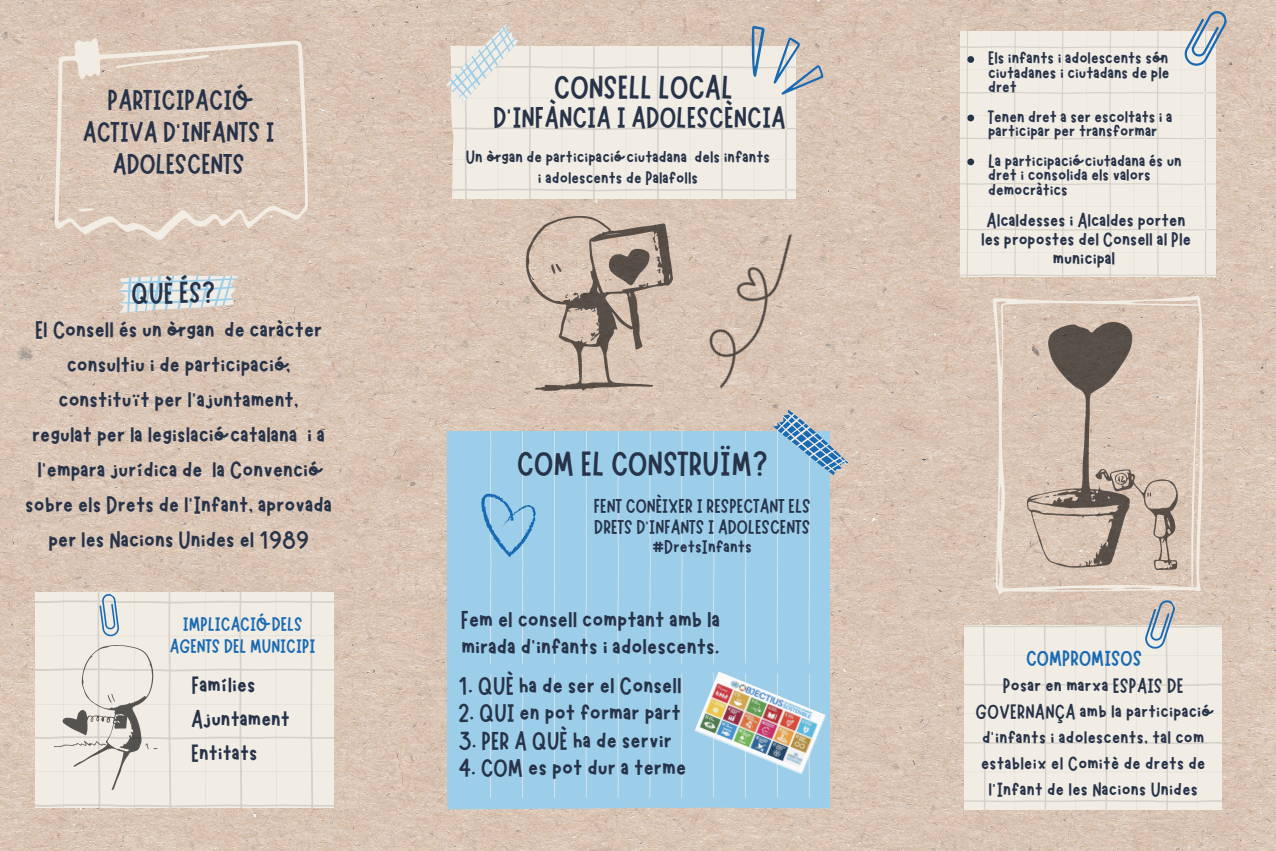
<style>
.page{position:relative;width:1276px;height:851px;background:#fff}
.page>*{position:absolute;margin:0;border:0;box-sizing:border-box;transform-origin:0 0}
.t1{font:34.95px "Marykate";color:#273349}
.t2{font:33.3px "Marykate";color:#273349}
.t3{font:30.3px "Marykate";color:#273349}
.t4{font:30px "Marykate";color:#273349}
.t5{font:28.65px/32.1px "Marykate";color:#273349;text-align:center}
.t6{font:25.8px/27px "Marykate";color:#273349}
.t7{font:25.5px/34.8px "Marykate";color:#273349;text-align:center}
.t8{font:24.9px "Marykate";color:#273349}
.t9{font:22.05px "Marykate";color:#186ab4}
.t10{font:21px/19.2px "Marykate";letter-spacing:-.005em;color:#273349;text-align:center}
.t11{font:20.85px/25.8px "Marykate";letter-spacing:.01em;color:#273349;text-align:center}
.t12{font:20.1px/20.4px "Marykate";color:#273349;text-align:center}
.t13{font:19.8px/21.3px "Marykate";color:#186ab4;text-align:center}
.t14{font:19.5px/14.7px "Marykate";letter-spacing:-.005em;color:#273349}
</style>
<div class="page">
<img style="left:0;top:0;width:1276px;height:850px">
<svg style="left:451px;top:47px;width:344px;height:151px;fill:#f1ece4"></svg>
<svg style="left:731px;top:20px;width:102px;height:88px"></svg>
<img style="left:527px;top:216px;width:145px;height:174px">
<div style="left:447px;top:674px;width:382px;height:135px;background:#9ccee9"></div>
<div style="left:490px;top:674px;width:320px;height:125px;background:#9ccee9"></div>
<div style="left:447px;top:431px;width:382px;height:243px;background:#9ccee9"></div>
<div style="left:490px;top:431px;width:320px;height:234px;background:#9ccee9"></div>
<svg style="left:991px;top:295px;width:214px;height:302px;fill:#dbc8b8"></svg>
<svg style="left:443px;top:23px;width:83px;height:81px"></svg>
<svg style="left:119px;top:274px;width:119px;height:40px"></svg>
<svg style="left:965px;top:625px;width:256px;height:184px;fill:#f1ece4"></svg>
<svg style="left:35px;top:592px;width:298px;height:215px;fill:#f1ece4"></svg>
<img style="left:672px;top:234px;width:182px;height:179px">
<svg style="left:481px;top:494px;width:55px;height:63px"></svg>
<img style="left:1027px;top:322px;width:150px;height:247px">
<svg style="left:54px;top:35px;width:255px;height:211px;fill:#dbc6b7"></svg>
<img style="left:54px;top:645px;width:104px;height:144px">
<svg style="left:86px;top:591px;width:48px;height:48px"></svg>
<svg style="left:772px;top:407px;width:77px;height:75px"></svg>
<svg style="left:960px;top:31px;width:255px;height:246px;fill:#f1ece4"></svg>
<svg style="left:1175px;top:9px;width:62px;height:60px"></svg>
<svg style="left:967px;top:56px;width:7px;height:7px"></svg>
<svg style="left:967px;top:115px;width:7px;height:6px"></svg>
<svg style="left:967px;top:158px;width:7px;height:7px"></svg>
<svg style="left:1133px;top:597px;width:55px;height:55px"></svg>
<img style="left:694px;top:671px;width:132px;height:103px">
<h2 class="t5" style="left:83px;top:81px;width:193px">PARTICIPACIÓ<br>ACTIVA D'INFANTS I<br>ADOLESCENTS</h2>
<p class="t3" style="left:131px;top:273px;width:86px">QUÈ ÉS?</p>
<p class="t7" style="left:25px;top:310px;width:309px">El Consell és un òrgan de caràcter consultiu i de participació, constituït per l’ajuntament,<br>regulat per la legislació catalana i a l’empara jurídica de la Convenció sobre els Drets de l'Infant, aprovada per les Nacions Unides el 1989</p>
<p class="t13" style="left:170px;top:612px;width:147px">IMPLICACIÓ DELS<br>AGENTS DEL MUNICIPI</p>
<h1 class="t8" style="left:191px;top:669px;width:65px">Famílies</h1>
<p class="t8" style="left:191px;top:703px;width:100px">Ajuntament</p>
<p class="t8" style="left:191px;top:737px;width:68px">Entitats</p>
<p class="t2" style="left:554px;top:66px;width:180px">CONSELL LOCAL</p>
<h3 class="t4" style="left:493px;top:98px;width:294px">D'INFÀNCIA I ADOLESCÈNCIA</h3>
<p class="t14" style="left:466px;top:144px;width:306px;line-height:21.5px;text-align:center">Un òrgan de participació ciutadana dels infants i adolescents de Palafolls</p>
<h2 class="t1" style="left:517px;top:440px;width:252px">COM EL CONSTRUÏM?</h2>
<p class="t12" style="left:594px;top:494px;width:218px">FENT CONÈIXER I RESPECTANT ELS<br>DRETS D'INFANTS I ADOLESCENTS #DretsInfants</p>
<h2 class="t6" style="left:461px;top:604px;width:261px">Fem el consell comptant amb la mirada d'infants i adolescents.</h2>
<p class="t6" style="left:458px;top:670px;width:225px">1. QUÈ ha de ser el Consell</p>
<p class="t6" style="left:458px;top:697px;width:224px">2. QUI en pot formar part</p>
<p class="t6" style="left:458px;top:724px;width:216px">3. PER A QUÈ ha de servir</p>
<p class="t6" style="left:458px;top:751px;width:230px">4. COM es pot dur a terme</p>
<h6 class="t14" style="left:988px;top:49px;width:183px;text-align:justify">Els infants i adolescents són ciutadanes i ciutadans de ple dret</h6>
<h3 class="t14" style="left:988px;top:107px;width:186px">Tenen dret a ser escoltats i a participar per transformar</h3>
<h3 class="t14" style="left:988px;top:151px;width:195px">La participació ciutadana és un dret i consolida els valors democràtics</h3>
<p class="t10" style="left:981px;top:209px;width:211px">Alcaldesses i Alcaldes porten les propostes del Consell al Ple municipal</p>
<p class="t9" style="left:1026px;top:643px;width:118px">COMPROMISOS</p>
<p class="t11" style="left:975px;top:671px;width:237px">Posar en marxa ESPAIS DE<br>GOVERNANÇA amb la participació d'infants i adolescents, tal com estableix el Comitè de drets de l'Infant de les Nacions Unides</p>
</div>
